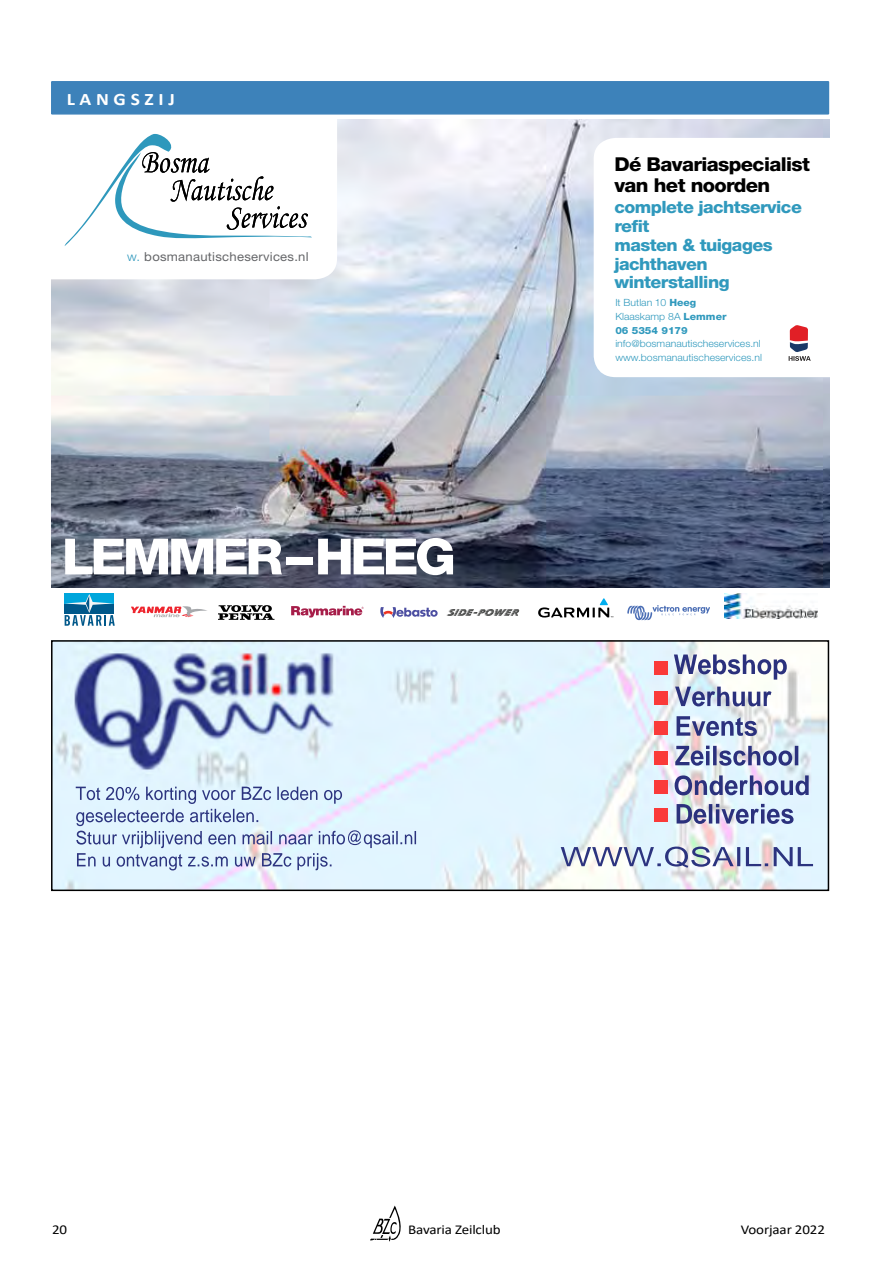
<style>
.page{position:relative;width:893px;height:1263px;background:#fff}
.page>*{position:absolute;margin:0;border:0;box-sizing:border-box;transform-origin:0 0}
.t1{font:800 49.95px "Helvetica Neue LT Pro";letter-spacing:-.07em;color:#fff;scale:1.05 1}
.t2{font:800 19.2px/21.1px "Helvetica Neue LT Pro";letter-spacing:-.03em;color:#000;scale:1.05 1}
.t3{font:700 17.55px "Calibri";letter-spacing:.24em;color:#fff;scale:1.11 1}
.t4{font:800 16.95px/18.8px "Helvetica Neue LT Pro";letter-spacing:-.03em;color:#3099bd;scale:1.05 1}
.t5{font:13.5px "Calibri";letter-spacing:-.01em;color:#000;scale:1.11 1}
.t6{font:12.45px "Helvetica Neue LT Pro";letter-spacing:.02em;color:#656669;scale:1.05 1}
.t7{font:300 9.9px/13.6px "Helvetica Neue LT Pro";color:#3099bd;scale:1.05 1}
.s1{font-weight:300;color:#3099bd}
.s2{font-weight:800}
</style>
<div class="page">
<svg style="left:370px;top:1205px;width:31px;height:37px"></svg>
<div style="left:51px;top:81px;width:778px;height:34px;background:#3d82ba;border:2px solid #3d82ba"></div>
<img style="left:51px;top:119px;width:778px;height:468px">
<svg style="left:51px;top:119px;width:286px;height:160px"></svg>
<svg style="left:65px;top:134px;width:247px;height:112px"></svg>
<svg style="left:291px;top:606px;width:73px;height:11px"></svg>
<svg style="left:446px;top:609px;width:73px;height:7px"></svg>
<svg style="left:627px;top:605px;width:83px;height:15px"></svg>
<svg style="left:218px;top:605px;width:56px;height:15px"></svg>
<svg style="left:380px;top:607px;width:58px;height:11px"></svg>
<svg style="left:538px;top:598px;width:75px;height:19px"></svg>
<img style="left:724px;top:593px;width:94px;height:26px">
<div style="left:65px;top:593px;width:49px;height:10px;background:#00a6dc"></div>
<svg style="left:65px;top:594px;width:50px;height:32px"></svg>
<svg style="left:131px;top:606px;width:76px;height:11px"></svg>
<svg style="left:594px;top:138px;width:235px;height:239px"></svg>
<svg style="left:789px;top:325px;width:22px;height:36px"></svg>
<img style="left:54px;top:643px;width:772px;height:245px">
<div style="left:51px;top:640px;width:778px;height:251px;border:2px solid #000"></div>
<h3 class="t3" style="left:67px;top:87px;width:99px">LANGSZIJ</h3>
<p class="t6" style="left:127px;top:248px;width:174px"><span class="s1">w.</span> bosmanautischeservices.nl</p>
<h1 class="t1" style="left:62px;top:527px;width:377px">LEMMER–HEEG</h1>
<h2 class="t2" style="left:614px;top:154px;width:188px">Dé Bavariaspecialist van het noorden</h2>
<h3 class="t4" style="left:614px;top:198px;width:180px">complete jachtservice refit<br>masten &amp; tuigages jachthaven winterstalling</h3>
<p class="t7" style="left:615px;top:296px;width:107px">It Butlan 10 <span class="s2">Heeg<br></span>Klaaskamp 8A <span class="s2">Lemmer<br>06 5354 9179</span></p>
<p class="t7" style="left:615px;top:337px;width:141px">info@bosmanautischeservices.nl www.bosmanautischeservices.nl</p>
<h3 class="t5" style="left:52px;top:1220px;width:15px">20</h3>
<h3 class="t5" style="left:408px;top:1220px;width:85px">Bavaria Zeilclub</h3>
<h3 class="t5" style="left:741px;top:1220px;width:77px">Voorjaar 2022</h3>
</div>
